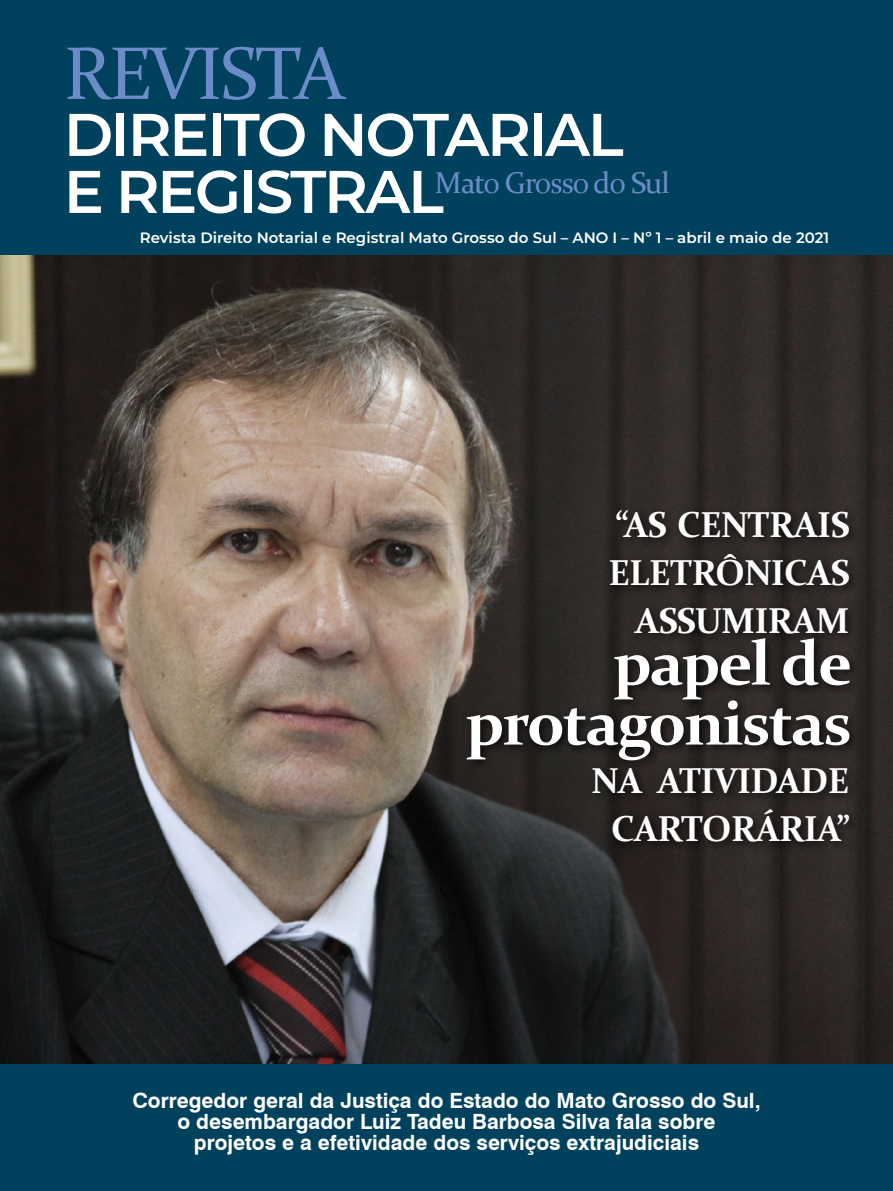
<style>
.page{position:relative;width:893px;height:1191px;background:#00415d}
.page>*{position:absolute;margin:0;border:0;box-sizing:border-box;transform-origin:0 0}
.t1{font:75px "Constantia";letter-spacing:-.035em;color:#6c8cc7}
.t2{font:700 63px/60px "Constantia";letter-spacing:-.03em;color:#fff;text-align:right}
.t3{font:600 60px/57px "Montserrat";letter-spacing:-.04em;color:#fff}
.t4{font:700 36px/48px "Constantia";letter-spacing:-.02em;color:#fff;text-align:right}
.t5{font:30px "Constantia";letter-spacing:-.03em;color:#6c8cc7}
.t6{font:700 21px/21px "Swiss 721 BT";color:#fff;text-align:center}
.t7{font:600 15px "Montserrat";color:#fff}
</style>
<div class="page">
<img style="left:0;top:255px;width:893px;height:808px">
<div style="left:462px;top:506px;width:399px;height:346px;background:#000;opacity:.75"></div>
<h1 class="t1" style="left:64px;top:22px;width:283px">REVISTA</h1>
<h3 class="t3" style="left:64px;top:103px;width:561px">DIREITO NOTARIAL<br>E REGISTRAL</h3>
<p class="t7" style="left:140px;top:227px;width:691px">Revista Direito Notarial e Registral Mato Grosso do Sul – ANO I – Nº 1 – abril e maio de 2021</p>
<h3 class="t5" style="left:435px;top:162px;width:236px">Mato Grosso do Sul</h3>
<h3 class="t4" style="left:608px;top:499px;width:243px">“AS CENTRAIS<br>ELETRÔNICAS<br>ASSUMIRAM</h3>
<h2 class="t2" style="left:466px;top:630px;width:388px">papel de protagonistas</h2>
<h3 class="t4" style="left:592px;top:754px;width:260px;text-align:center">NA ATIVIDADE<br>CARTORÁRIA”</h3>
<p class="t6" style="left:132px;top:1089px;width:630px">Corregedor geral da Justiça do Estado do Mato Grosso do Sul, o desembargador Luiz Tadeu Barbosa Silva fala sobre<br>projetos e a efetividade dos serviços extrajudiciais</p>
</div>
